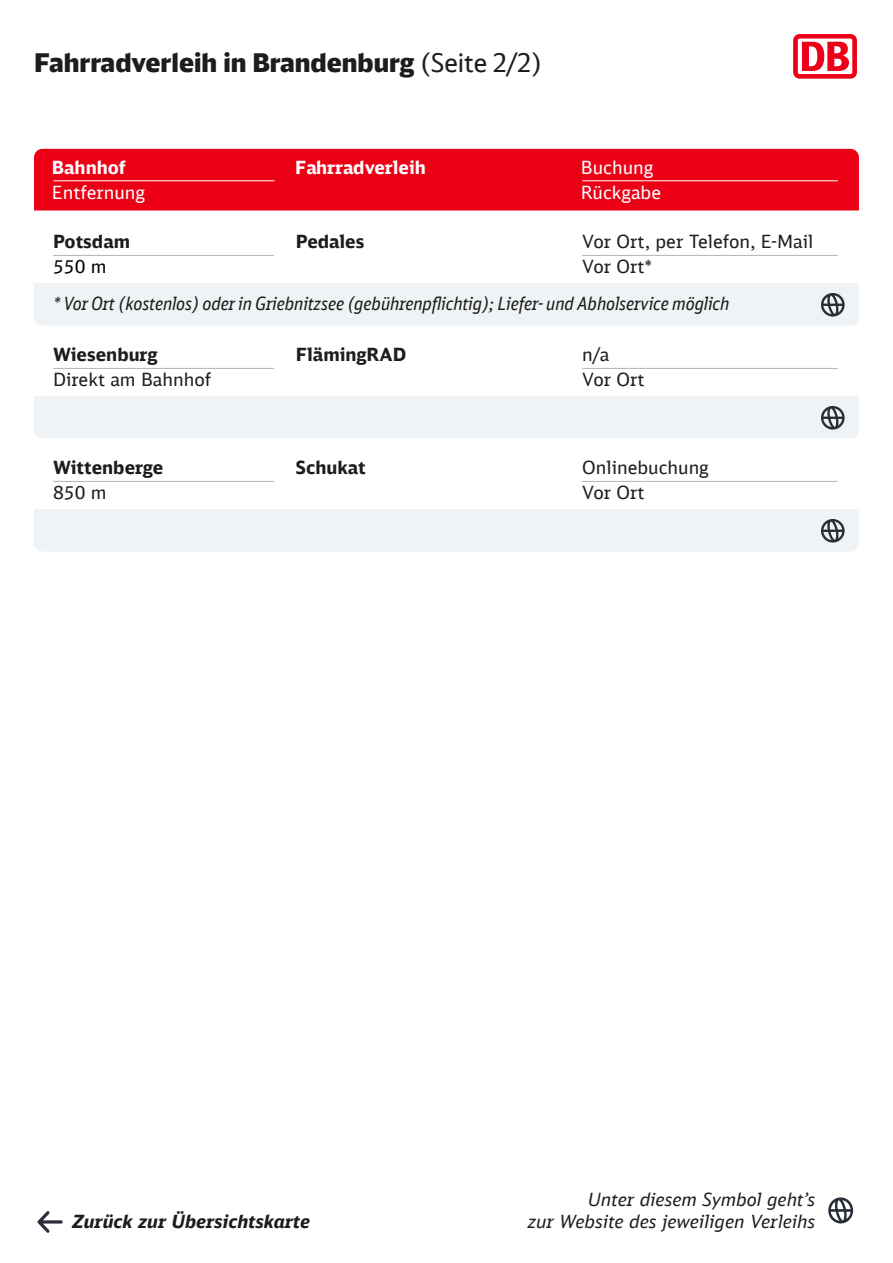
<style>
.page{position:relative;width:893px;height:1263px;background:#fff}
.page>*{position:absolute;margin:0;border:0;box-sizing:border-box;transform-origin:0 0}
.t1{font:900 25.5px "DB Head";color:#1d1d1b}
.t2{font:italic 18px "DB Sans Cond";color:#1d1e1b}
.t3{font:italic 18px/22.5px "DB Sans";color:#1d1d1b;text-align:right}
.t4{font:700 18px "DB Sans";color:#1d1e1b}
.t5{font:18px "DB Sans";color:#1d1e1b}
.t6{font:18px/25.5px "DB Sans";color:#1d1d1b}
.t7{font:18px/25.5px "DB Sans";color:#fff}
.t8{font:italic 700 18px "DB Sans";color:#1d1d1b}
.t9{font:700 18px "DB Sans";color:#fff}
.t10{font:18px "DB Sans";color:#000}
.s1{font-weight:400}
.s2{color:#1d1d1b}
</style>
<div class="page">
<svg style="left:793px;top:34px;width:64px;height:45px"></svg>
<svg style="left:798px;top:39px;width:54px;height:35px"></svg>
<svg style="left:802px;top:42px;width:47px;height:29px"></svg>
<svg style="left:37px;top:1211px;width:26px;height:22px"></svg>
<svg style="left:828px;top:1197px;width:25px;height:26px"></svg>
<div style="left:34px;top:149px;width:825px;height:61px;background:#ec0016"></div>
<hr style="left:53px;top:180px;width:222px;height:1px;background:#fff">
<hr style="left:582px;top:180px;width:256px;height:1px;background:#fff">
<hr style="left:53px;top:255px;width:221px;height:1px;background:#b0b5ba">
<hr style="left:582px;top:255px;width:256px;height:1px;background:#b0b5ba">
<div style="left:34px;top:283px;width:825px;height:42px;background:#f0f3f5"></div>
<hr style="left:53px;top:368px;width:221px;height:1px;background:#b0b5ba">
<hr style="left:582px;top:368px;width:256px;height:1px;background:#b0b5ba">
<div style="left:34px;top:396px;width:825px;height:42px;background:#f0f3f5"></div>
<hr style="left:53px;top:481px;width:221px;height:1px;background:#b0b5ba">
<hr style="left:582px;top:481px;width:256px;height:1px;background:#b0b5ba">
<div style="left:34px;top:509px;width:825px;height:42px;background:#f0f3f5"></div>
<h1 class="t1" style="left:34px;top:46px;width:509px">Fahrradverleih in Brandenburg <span class="s1">(Seite 2/2)</span></h1>
<p class="t9" style="left:52px;top:156px;width:76px">Bahnhof</p>
<p class="t7" style="left:52px;top:180px;width:95px">Entfernung</p>
<p class="t9" style="left:295px;top:156px;width:132px">Fahrradverleih</p>
<p class="t7" style="left:581px;top:154px;width:82px">Buchung<br>Rückgabe</p>
<p class="t4" style="left:296px;top:230px;width:70px">Pedales</p>
<p class="t5" style="left:582px;top:230px;width:233px">Vor Ort, per Telefon, E-Mail</p>
<p class="t6" style="left:582px;top:254px;width:71px">Vor Ort*</p>
<p class="t4" style="left:53px;top:230px;width:78px">Potsdam</p>
<p class="t10" style="left:53px;top:256px;width:55px">550 m</p>
<p class="t2" style="left:54px;top:293px;width:677px"><span class="s2">*</span> Vor Ort (kostenlos) oder in Griebnitzsee (gebührenpflichtig); Liefer- und Abholservice möglich</p>
<p class="t4" style="left:296px;top:343px;width:112px">FlämingRAD</p>
<p class="t5" style="left:582px;top:343px;width:29px">n/a</p>
<p class="t6" style="left:582px;top:367px;width:64px">Vor Ort</p>
<p class="t4" style="left:53px;top:343px;width:106px">Wiesenburg</p>
<p class="t5" style="left:53px;top:369px;width:160px">Direkt am Bahnhof</p>
<p class="t4" style="left:53px;top:456px;width:112px">Wittenberge</p>
<p class="t5" style="left:53px;top:482px;width:55px">850 m</p>
<p class="t4" style="left:296px;top:456px;width:71px">Schukat</p>
<p class="t6" style="left:582px;top:454px;width:128px">Onlinebuchung<br>Vor Ort</p>
<p class="t8" style="left:72px;top:1210px;width:239px">Zurück zur Übersichtskarte</p>
<p class="t3" style="left:527px;top:1188px;width:289px">Unter diesem Symbol geht’s<br>zur Website des jeweiligen Verleihs</p>
</div>
